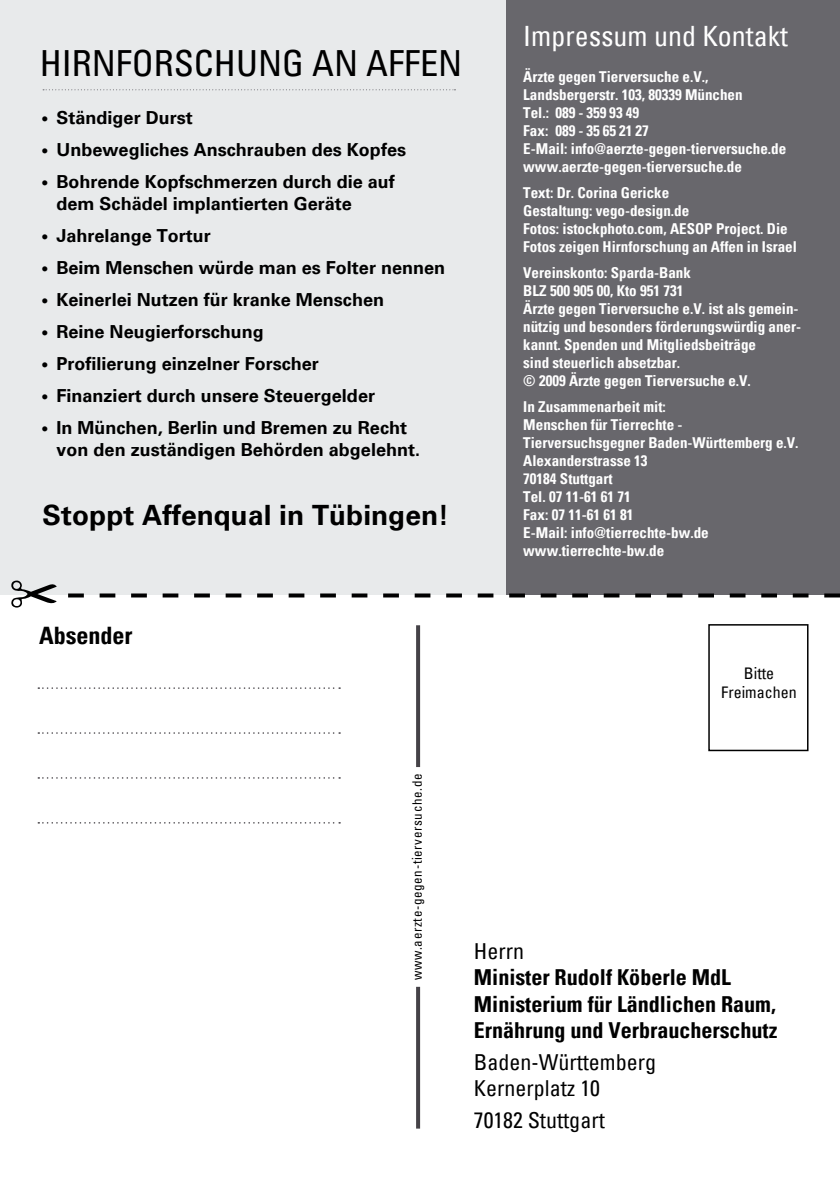
<style>
.page{position:relative;width:840px;height:1191px;background:#fff}
.page>*{position:absolute;margin:0;border:0;box-sizing:border-box;transform-origin:0 0}
.t1{font:condensed 36px "Univers";color:#000}
.t2{font:700 28px "Univers";color:#000}
.t3{font:condensed 28px "Univers";color:#fff}
.t4{font:700 condensed 24px "Univers";color:#000}
.t5{font:700 condensed 22px/26.4px "Univers";color:#000}
.t6{font:condensed 22px/26.4px "Univers";color:#000}
.t7{font:700 18px/21.6px "Univers";color:#000}
.t8{font:condensed 16px/19.2px "Univers";color:#000;text-align:center}
.t9{font:700 condensed 15px/18px "Univers";color:#fff}
.t10{font:condensed 13px "Univers";letter-spacing:.05em;color:#000}
.s1{font-size:14px}
</style>
<div class="page">
<div style="left:0;top:0;width:839px;height:595px;background:#e8eaeb"></div>
<div style="left:506px;top:0;width:333px;height:625px;background:#68676c"></div>
<svg style="left:43px;top:89px;width:412px;height:1px"></svg>
<div style="left:0;top:595px;width:839px;height:596px;background:#fff"></div>
<svg style="left:68px;top:593px;width:771px;height:4px"></svg>
<svg style="left:11px;top:580px;width:46px;height:27px"></svg>
<div style="left:707px;top:624px;width:101px;height:127px;border:2px solid #000"></div>
<svg style="left:416px;top:625px;width:4px;height:142px"></svg>
<svg style="left:416px;top:986px;width:4px;height:142px"></svg>
<svg style="left:38px;top:687px;width:302px;height:2px"></svg>
<svg style="left:38px;top:732px;width:302px;height:2px"></svg>
<svg style="left:38px;top:777px;width:302px;height:1px"></svg>
<svg style="left:38px;top:822px;width:302px;height:1px"></svg>
<h1 class="t1" style="left:40px;top:39px;width:424px">Hirnforschung an Affen</h1>
<p class="t7" style="left:43px;top:107px;width:152px"><span class="s1">•</span> Ständiger Durst</p>
<p class="t7" style="left:43px;top:139px;width:365px"><span class="s1">•</span> Unbewegliches Anschrauben des Kopfes</p>
<p class="t7" style="left:57px;top:171px;width:340px;text-indent:-14px"><span class="s1">•</span> Bohrende Kopfschmerzen durch die auf dem Schädel implantierten Geräte</p>
<p class="t7" style="left:43px;top:225px;width:170px"><span class="s1">•</span> Jahrelange Tortur</p>
<p class="t7" style="left:43px;top:257px;width:404px"><span class="s1">•</span> Beim Menschen würde man es Folter nennen</p>
<p class="t7" style="left:43px;top:289px;width:343px"><span class="s1">•</span> Keinerlei Nutzen für kranke Menschen</p>
<p class="t7" style="left:43px;top:321px;width:223px"><span class="s1">•</span> Reine Neugierforschung</p>
<p class="t7" style="left:43px;top:353px;width:278px"><span class="s1">•</span> Profilierung einzelner Forscher</p>
<p class="t7" style="left:43px;top:385px;width:334px"><span class="s1">•</span> Finanziert durch unsere Steuergelder</p>
<p class="t7" style="left:57px;top:417px;width:365px;text-indent:-14px"><span class="s1">•</span> I n München, Berlin und Bremen zu Recht von den zuständigen Behörden abgelehnt.</p>
<h2 class="t2" style="left:43px;top:499px;width:408px">Stoppt Affenqual in Tübingen!</h2>
<h3 class="t4" style="left:39px;top:620px;width:95px">Absender</h3>
<h2 class="t3" style="left:523px;top:17px;width:266px">Impressum und Kontakt</h2>
<p class="t9" style="left:523px;top:67px;width:264px">Ärzte gegen Tierversuche e.V.,<br>Landsbergerstr. 103, 80339 München<br>Tel.: 089 - 359 93 49<br>Fax: 089 - 35 65 21 27<br>E-Mail: info@aerzte-gegen-tierversuche.de www.aerzte-gegen-tierversuche.de</p>
<p class="t9" style="left:523px;top:183px;width:275px">Text: Dr. Corina Gericke<br>Gestaltung: vego-design.de<br>Fotos: istockphoto.com, AESOP Project. Die Fotos zeigen Hirnforschung an Affen in Israel</p>
<p class="t9" style="left:523px;top:263px;width:279px">Vereinskonto: Sparda-Bank<br>BLZ 500 905 00, Kto 951 731<br>Ärzte gegen Tierversuche e.V. ist als gemein&shy;nützig und besonders förderungswürdig aner&shy;kannt. Spenden und Mitgliedsbeiträge<br>sind steuerlich absetzbar.<br>© 2009 Ärzte gegen Tierversuche e.V.</p>
<p class="t9" style="left:523px;top:397px;width:276px">In Zusammenarbeit mit:<br>Menschen für Tierrechte -<br>Tierversuchsgegner Baden-Württemberg e.V.<br>Alexanderstrasse 13<br>70184 Stuttgart<br>Tel. 07 11-61 61 71<br>Fax: 07 11-61 61 81<br>E-Mail: info@tierrechte-bw.de www.tierrechte-bw.de</p>
<p class="t8" style="left:721px;top:663px;width:77px">Bitte<br>Freimachen</p>
<p class="t10" style="left:408px;top:980px;width:208px;rotate:-90deg">www.aerzte-gegen-tierversuche.de</p>
<h3 class="t6" style="left:473px;top:937px;width:52px">H errn</h3>
<h3 class="t5" style="left:473px;top:964px;width:305px">Minister Rudolf Köberle MdL<br>Ministerium für Ländlichen Raum,<br>Ernährung und Verbraucherschutz</h3>
<h3 class="t6" style="left:473px;top:1048px;width:184px">Baden-Württemberg<br>Kernerplatz 10</h3>
<h3 class="t6" style="left:473px;top:1106px;width:132px">70182 Stuttgart</h3>
</div>
